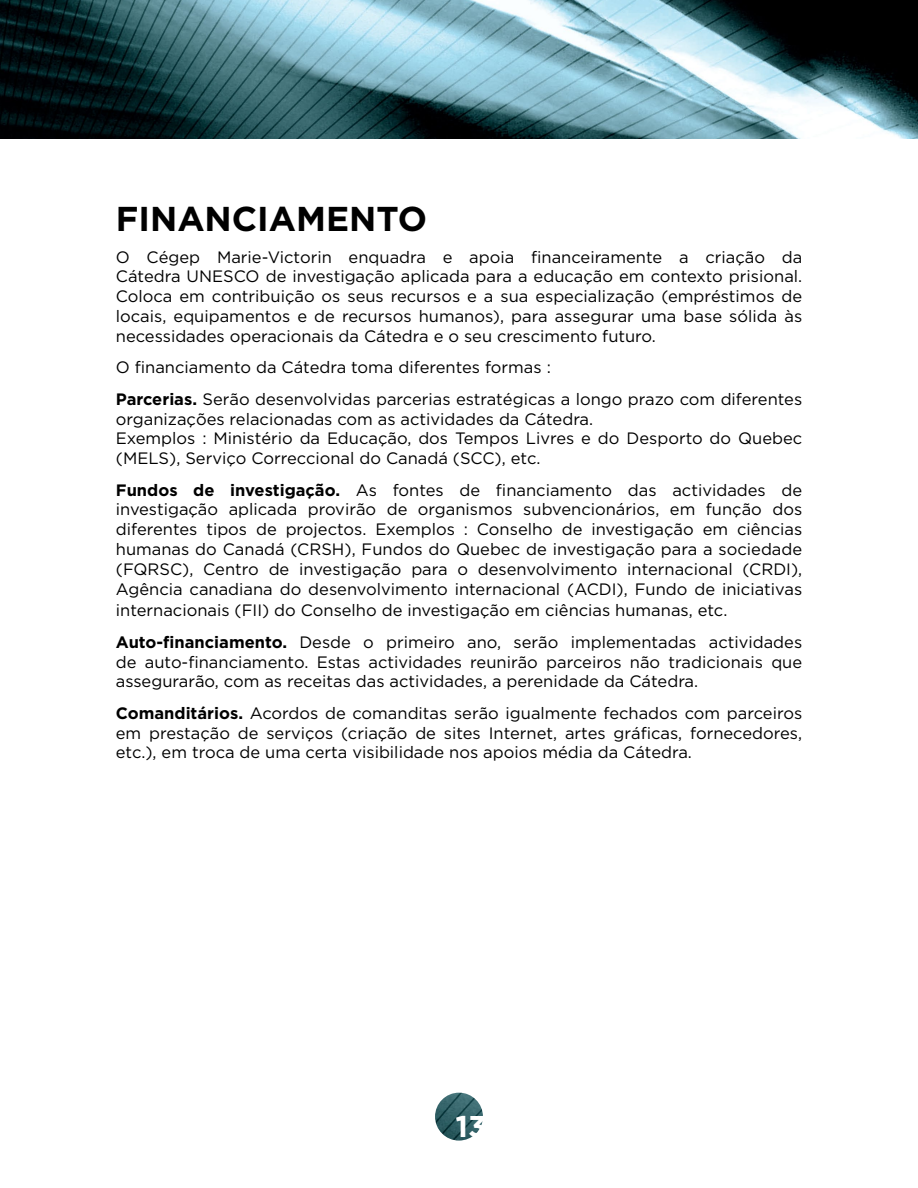
<style>
.page{position:relative;width:918px;height:1188px;background:#fff}
.page>*{position:absolute;margin:0;border:0;box-sizing:border-box;transform-origin:0 0}
.t1{font:700 34.5px "Gotham";color:#000}
.t2{font:700 30px "Gotham";color:#fff}
.t3{font:16.5px/19.8px "Gotham";color:#000}
.s1{font-weight:700}
</style>
<div class="page">
<img style="left:435px;top:1093px;width:48px;height:48px;border-radius:24px">
<img style="left:0;top:0;width:918px;height:138px">
<h1 class="t1" style="left:116px;top:199px;width:313px">FINANCIAM ENTO</h1>
<p class="t3" style="left:116px;top:247px;width:688px">O Cégep Marie-Victorin enquadra e apoia financeiramente a criação da<br>Cátedra UNESCO</p>
<p class="t3" style="left:116px;top:266px;width:688px;text-align:justify;text-indent:150px">de investigação aplicada para a educação em contexto prisional.<br>Coloca em contribuição os seus recursos e a sua especialização (empréstimos de locais, equipamentos e de recursos humanos), para assegurar uma base sólida às necessidades operacionais da Cátedra e o seu crescimento futuro.</p>
<p class="t3" style="left:116px;top:351px;width:688px;line-height:31.5px">O financiamento da Cátedra toma diferentes formas :<br><span class="s1">Parcerias.</span> Serão desenvolvidas parcerias estratégicas a longo prazo com diferentes</p>
<p class="t3" style="left:116px;top:408px;width:688px">organizações relacionadas com as actividades da Cátedra.<br>Exemplos : Ministério da Educação, dos Tempos Livres e do Desporto do Quebec (MELS</p>
<p class="t3" style="left:169px;top:448px;width:303px">), Serviço Correccional do Canadá (SCC</p>
<p class="t3" style="left:116px;top:442px;width:688px;line-height:31.5px;text-indent:379px">), etc.<br><span class="s1">Fundos de investigação.</span> As fontes de financiamento das actividades de</p>
<p class="t3" style="left:116px;top:499px;width:688px;text-align:justify">investigação aplicada provirão de organismos subvencionários, em função dos diferentes tipos de projectos. Exemplos : Conselho de investigação em ciências humanas do Canadá (CRS</p>
<p class="t3" style="left:332px;top:539px;width:472px">H), Fundos do Quebec de investigação para a sociedade</p>
<p class="t3" style="left:116px;top:559px;width:44px">(FQRSC</p>
<p class="t3" style="left:182px;top:559px;width:578px">), Centro de investigação para o desenvolvimento internacional (CRDI</p>
<p class="t3" style="left:791px;top:559px;width:13px">),</p>
<p class="t3" style="left:116px;top:579px;width:470px">Agência canadiana do desenvolvimento internacional (ACDI</p>
<p class="t3" style="left:116px;top:578px;width:688px;line-height:21.6px;text-indent:501px">), Fundo de iniciativas internacionais (FII ) do Conselho de investigação em ciências humanas, etc.</p>
<p class="t3" style="left:116px;top:632px;width:688px;text-align:justify"><span class="s1">Auto-financiamento.</span> Desde o primeiro ano, serão implementadas actividades de auto-financiamento. Estas actividades reunirão parceiros não tradicionais que assegurarão, com as receitas das actividades, a perenidade da Cátedra.</p>
<p class="t3" style="left:116px;top:703px;width:688px;text-align:justify"><span class="s1">Comanditários.</span> Acordos de comanditas serão igualmente fechados com parceiros em prestação de serviços (criação de sites I nternet, artes gráficas, fornecedores, etc.), em troca de uma certa visibilidade nos apoios média da Cátedra.</p>
<h2 class="t2" style="left:455px;top:1109px;width:33px">13</h2>
</div>
